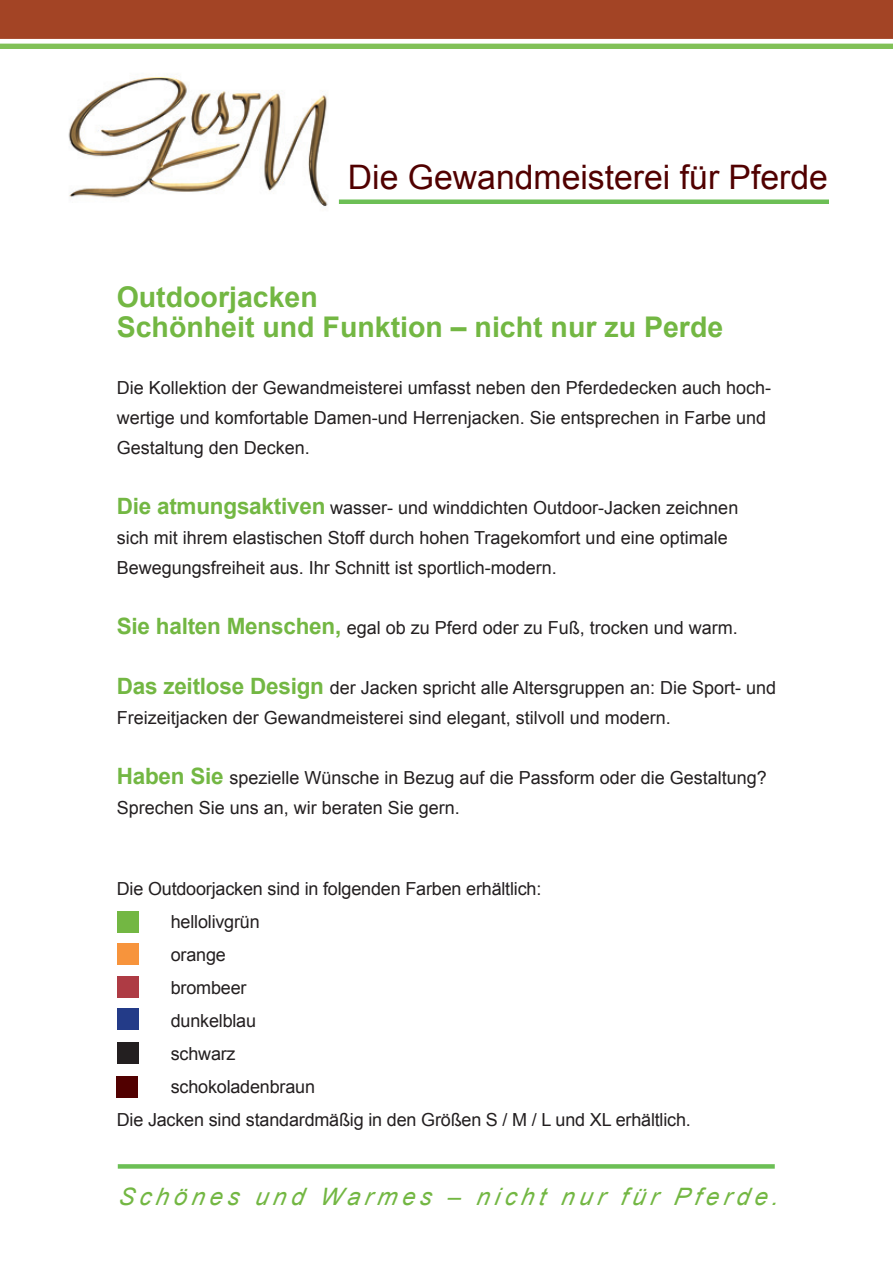
<style>
.page{position:relative;width:893px;height:1263px;background:#fff}
.page>*{position:absolute;margin:0;border:0;box-sizing:border-box;transform-origin:0 0}
.t1{font:33.75px "Arial";color:#510000}
.t2{font:700 28.5px/30px "Arial";color:#73b743}
.t3{font:italic 24px "Arial";letter-spacing:.19em;color:#73b743}
.t4{font:18px/30px "Arial";color:#231f20}
.s1{font-weight:700;font-size:22.5px;color:#73b743}
</style>
<div class="page">
<div style="left:339px;top:199px;width:490px;height:5px;background:#6cbf55"></div>
<img style="left:0;top:0;width:893px;height:49px">
<img style="left:68px;top:76px;width:260px;height:131px">
<div style="left:118px;top:1164px;width:657px;height:5px;background:#6cbf55"></div>
<div style="left:117px;top:911px;width:21px;height:21px;background:#73b743"></div>
<div style="left:117px;top:943px;width:21px;height:22px;background:#f7943c"></div>
<div style="left:117px;top:976px;width:21px;height:21px;background:#ae3b44"></div>
<div style="left:117px;top:1008px;width:21px;height:22px;background:#233b88"></div>
<div style="left:117px;top:1042px;width:21px;height:21px;background:#231f20"></div>
<div style="left:117px;top:1076px;width:21px;height:21px;background:#510000"></div>
<h1 class="t1" style="left:348px;top:155px;width:482px">Die Gewandmeisterei für Pferde</h1>
<h2 class="t2" style="left:117px;top:283px;width:608px">Outdoorjacken<br>Schönheit und Funktion – nicht nur zu Perde</h2>
<p class="t4" style="left:117px;top:373px;width:656px">Die Kollektion der Gewandmeisterei umfasst neben den Pferdedecken auch hoch&shy;wertige und komfortable Damen-und Herrenjacken. Sie entsprechen in Farbe und<br>Gestaltung den Decken.</p>
<p class="t4" style="left:117px;top:493px;width:623px"><span class="s1">Die atmungsaktiven</span> wasser- und winddichten Outdoor-Jacken zeichnen sich mit ihrem elastischen Stoff durch hohen Tragekomfort und eine optimale<br>Bewegungsfreiheit aus. Ihr Schnitt ist sportlich-modern.</p>
<p class="t4" style="left:117px;top:613px;width:623px"><span class="s1">Sie halten Menschen,</span> egal ob zu Pferd oder zu Fuß, trocken und warm.</p>
<p class="t4" style="left:117px;top:673px;width:661px"><span class="s1">Das zeitlose Design</span> der Jacken spricht alle Altersgruppen an: Die Sport- und<br>Freizeitjacken der Gewandmeisterei sind elegant, stilvoll und modern.</p>
<p class="t4" style="left:117px;top:763px;width:652px"><span class="s1">Haben Sie</span> spezielle Wünsche in Bezug auf die Passform oder die Gestaltung?<br>Sprechen Sie uns an, wir beraten Sie gern.</p>
<p class="t4" style="left:117px;top:874px;width:426px">Die Outdoorjacken sind in folgenden Farben erhältlich:</p>
<p class="t4" style="left:171px;top:907px;width:91px">hellolivgrün</p>
<p class="t4" style="left:171px;top:940px;width:57px">orange</p>
<p class="t4" style="left:171px;top:973px;width:77px">brombeer</p>
<p class="t4" style="left:171px;top:1006px;width:87px">dunkelblau</p>
<p class="t4" style="left:171px;top:1039px;width:66px">schwarz</p>
<p class="t4" style="left:171px;top:1072px;width:146px">schokoladenbraun</p>
<p class="t4" style="left:117px;top:1105px;width:576px">Die Jacken sind standardmäßig in den Größen S / M / L und XL erhältlich.</p>
<h3 class="t3" style="left:118px;top:1181px;width:667px">Schönes und Warmes – nicht nur für Pferde.</h3>
</div>
